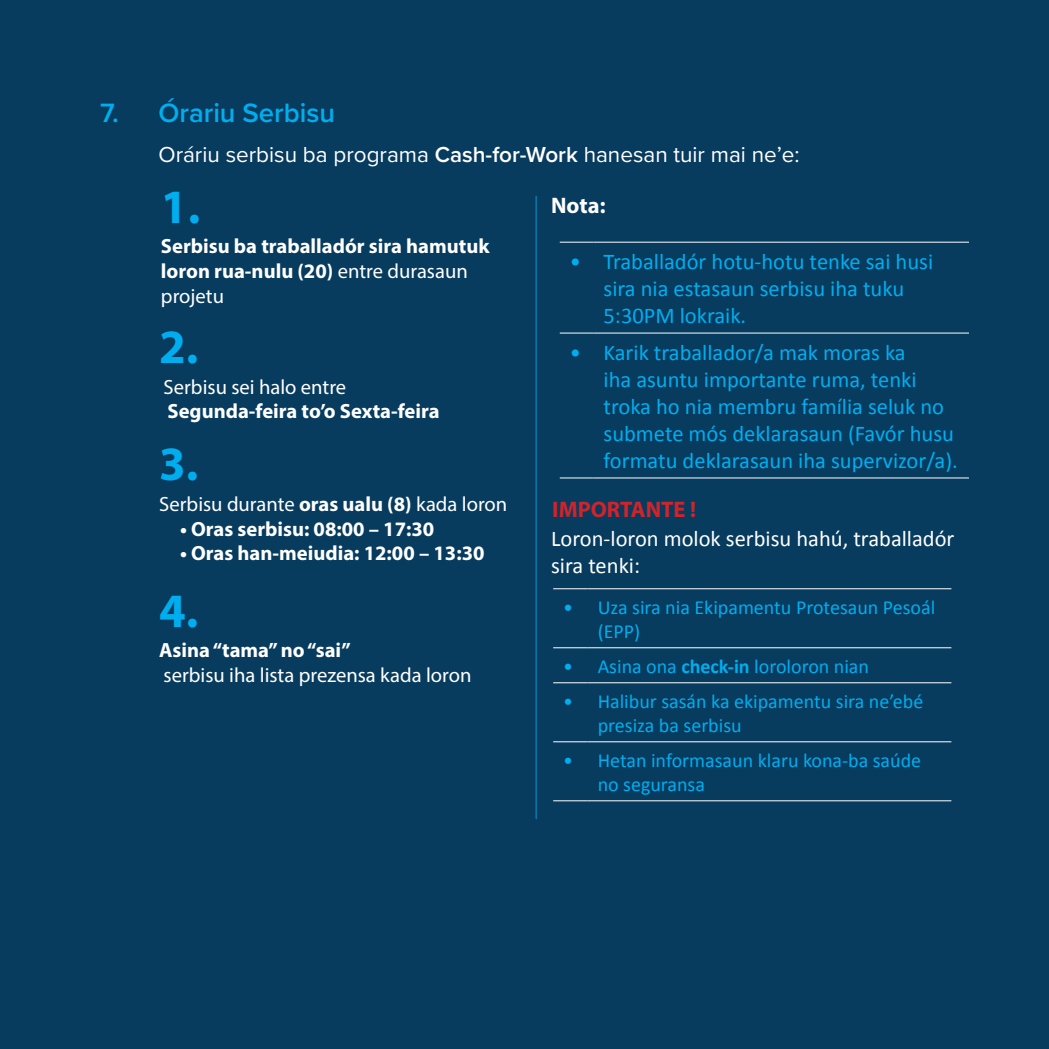
<style>
.page{position:relative;width:1049px;height:1049px;background:#fff}
.page>*{position:absolute;margin:0;border:0;box-sizing:border-box;transform-origin:0 0}
.t1{font:700 48px "Myriad Pro";color:#00aeef}
.t2{font:600 27.5px "Proxima Nova";color:#00aeef}
.t3{font:22.5px/27px "Calibri";color:#00aeef}
.t4{font:22.5px "Proxima Nova";color:#fff}
.t5{font:22.5px/27px "Calibri";color:#fff}
.t6{font:700 22.5px "Myriad Pro";color:#d1232a}
.t7{font:700 22.5px "Myriad Pro";color:#fff}
.t8{font:700 20.5px/24.8px "Myriad Pro";color:#fff}
.t9{font:20.5px "Myriad Pro";color:#fff}
.t10{font:20px/24px "Calibri";color:#00aeef}
.s1{font-weight:600}
.s2{font-weight:400}
.s3{font-weight:700}
</style>
<div class="page">
<div style="left:0;top:0;width:1048px;height:1049px;background:#083c5f"></div>
<hr style="left:535px;top:196px;width:2px;height:623px;background:#00aeef">
<hr style="left:560px;top:242px;width:33px;height:1px;background:#fff">
<hr style="left:593px;top:242px;width:376px;height:1px;background:#fff">
<hr style="left:560px;top:333px;width:33px;height:1px;background:#fff">
<hr style="left:593px;top:333px;width:376px;height:1px;background:#fff">
<hr style="left:560px;top:477px;width:33px;height:1px;background:#fff">
<hr style="left:593px;top:477px;width:376px;height:1px;background:#fff">
<hr style="left:553px;top:588px;width:35px;height:1px;background:#fff">
<hr style="left:588px;top:588px;width:363px;height:1px;background:#fff">
<hr style="left:553px;top:647px;width:35px;height:1px;background:#fff">
<hr style="left:588px;top:647px;width:363px;height:1px;background:#fff">
<hr style="left:553px;top:682px;width:35px;height:1px;background:#fff">
<hr style="left:588px;top:682px;width:363px;height:1px;background:#fff">
<hr style="left:553px;top:741px;width:35px;height:1px;background:#fff">
<hr style="left:588px;top:741px;width:363px;height:1px;background:#fff">
<hr style="left:553px;top:800px;width:35px;height:1px;background:#fff">
<hr style="left:588px;top:800px;width:363px;height:1px;background:#fff">
<p class="t2" style="left:100px;top:92px;width:20px">7.</p>
<p class="t2" style="left:158px;top:92px;width:178px">Órariu Serbisu</p>
<p class="t4" style="left:158px;top:137px;width:643px">Oráriu serbisu ba programa <span class="s1">Cash-for-Work</span> hanesan tuir mai ne’e:</p>
<p class="t1" style="left:161px;top:175px;width:41px">1.</p>
<p class="t8" style="left:161px;top:233px;width:330px">Serbisu ba traballadór sira hamutuk loron rua-nulu (20) <span class="s2">entre durasaun projetu</span></p>
<p class="t1" style="left:159px;top:316px;width:41px">2.</p>
<p class="t9" style="left:164px;top:374px;width:184px">Serbisu sei halo entre</p>
<p class="t8" style="left:167px;top:398px;width:274px">Segunda-feira to’o Sexta-feira</p>
<p class="t1" style="left:159px;top:433px;width:41px">3.</p>
<p class="t9" style="left:159px;top:491px;width:350px">Serbisu durante <span class="s3">oras ualu (8)</span> kada loron</p>
<p class="t8" style="left:180px;top:516px;width:256px">• Oras serbisu: 08:00 – 17:30</p>
<p class="t8" style="left:180px;top:540px;width:306px">• Oras han-meiudia: 12:00 – 13:30</p>
<p class="t1" style="left:159px;top:579px;width:41px">4.</p>
<p class="t8" style="left:159px;top:637px;width:193px">Asina “tama” no “sai”</p>
<p class="t9" style="left:164px;top:662px;width:309px">serbisu iha lista prezensa kada loron</p>
<p class="t7" style="left:551px;top:190px;width:56px">Nota:</p>
<p class="t3" style="left:570px;top:247px;width:13px">•</p>
<p class="t3" style="left:603px;top:247px;width:331px">Traballadór hotu-hotu tenke sai husi sira nia estasaun serbisu iha tuku<br>5:30PM lokraik.</p>
<p class="t3" style="left:570px;top:338px;width:13px">•</p>
<p class="t3" style="left:603px;top:338px;width:356px">Karik traballador/a mak moras ka<br>iha asuntu importante ruma, tenki troka ho nia membru família seluk no submete mós deklarasaun (Favór husu formatu deklarasaun iha supervizor/a).</p>
<p class="t6" style="left:552px;top:494px;width:145px">IMPORTANTE !</p>
<p class="t5" style="left:551px;top:524px;width:405px">Loron-loron molok serbisu hahú, traballadór sira tenki:</p>
<p class="t10" style="left:563px;top:594px;width:11px">•</p>
<p class="t10" style="left:598px;top:594px;width:339px">Uza sira nia Ekipamentu Protesaun Pesoál (EPP)</p>
<p class="t10" style="left:563px;top:653px;width:11px">•</p>
<p class="t10" style="left:598px;top:653px;width:273px">Asina ona <span class="s3">check-in</span> loroloron nian</p>
<p class="t10" style="left:563px;top:688px;width:11px">•</p>
<p class="t10" style="left:598px;top:688px;width:327px">Halibur sasán ka ekipamentu sira ne’ebé presiza ba serbisu</p>
<p class="t10" style="left:563px;top:747px;width:11px">•</p>
<p class="t10" style="left:598px;top:747px;width:325px">Hetan informasaun klaru kona-ba saúde no seguransa</p>
</div>
